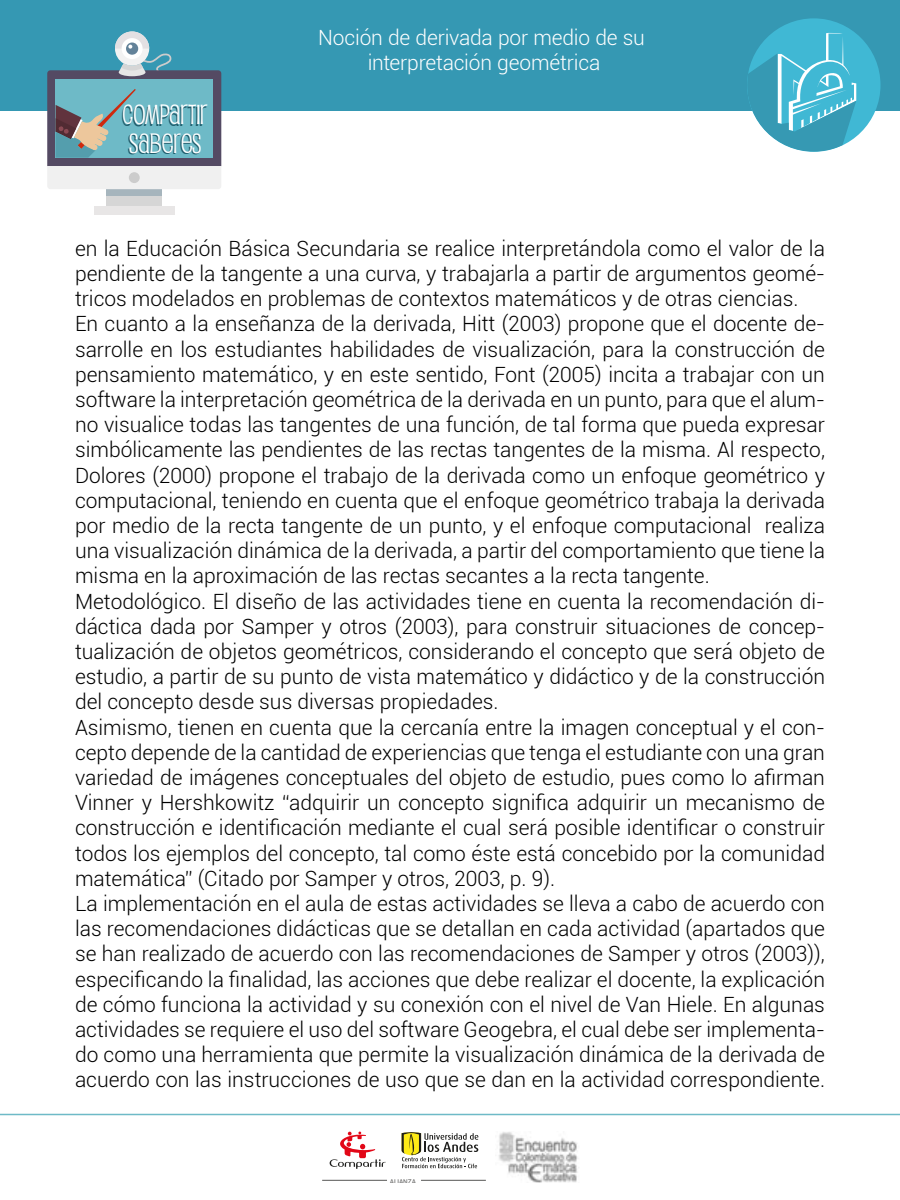
<style>
.page{position:relative;width:900px;height:1200px;background:#fff}
.page>*{position:absolute;margin:0;border:0;box-sizing:border-box;transform-origin:0 0}
.t1{font:27.3px/28.5px "Pupcat Rg";color:#fff}
.t2{font:300 21px/25.2px "Roboto";color:#000}
.t3{font:300 21px/25.2px "Roboto";letter-spacing:-.01em;color:#fff;text-align:center}
.t4{font:500 7.05px "Helvetica Neue";color:#575756}
</style>
<div class="page">
<div style="left:0;top:0;width:900px;height:111px;background:#3598b3"></div>
<div style="left:107px;top:188px;width:55px;height:20px;background:#d6d6d6"></div>
<div style="left:94px;top:206px;width:81px;height:8px;background:#e8e6e6"></div>
<div style="left:107px;top:189px;width:55px;height:6px;background:#a6b5bd"></div>
<svg style="left:47px;top:31px;width:174px;height:158px"></svg>
<div style="left:747px;top:18px;width:134px;height:134px;background:#40b8d4;border-radius:50%"></div>
<svg style="left:747px;top:33px;width:109px;height:119px"></svg>
<hr style="left:0;top:1114px;width:900px;height:1px;background:#6ebac7">
<img style="left:498px;top:1132px;width:80px;height:51px">
<hr style="left:322px;top:1180px;width:65px;height:1px;background:#575756">
<hr style="left:421px;top:1180px;width:65px;height:1px;background:#575756">
<svg style="left:330px;top:1132px;width:56px;height:37px"></svg>
<svg style="left:402px;top:1132px;width:76px;height:36px"></svg>
<h1 class="t1" style="left:123px;top:99px;width:87px">COMPARTIR<br>SABERES</h1>
<p class="t3" style="left:318px;top:24px;width:328px">Noción de derivada por medio de su interpretación geométrica</p>
<p class="t2" style="left:75px;top:235px;width:752px">en la Educación Básica Secundaria se realice interpretándola como el valor de la pendiente de la tangente a una curva, y trabajarla a partir de argumentos geomé&shy;tricos modelados en problemas de contextos matemáticos y de otras ciencias.<br>En cuanto a la enseñanza de la derivada, Hitt (2003) propone que el docente de&shy;sarrolle en los estudiantes habilidades de visualización, para la construcción de pensamiento matemático, y en este sentido, Font (2005) incita a trabajar con un software la interpretación geométrica de la derivada en un punto, para que el alum&shy;no visualice todas las tangentes de una función, de tal forma que pueda expresar simbólicamente las pendientes de las rectas tangentes de la misma. Al respecto, Dolores (2000) propone el trabajo de la derivada como un enfoque geométrico y computacional, teniendo en cuenta que el enfoque geométrico trabaja la derivada por medio de la recta tangente de un punto, y el enfoque computacional realiza una visualización dinámica de la derivada, a partir del comportamiento que tiene la misma en la aproximación de las rectas secantes a la recta tangente.<br>Metodológico. El diseño de las actividades tiene en cuenta la recomendación di&shy;dáctica dada por Samper y otros (2003), para construir situaciones de concep&shy;tualización de objetos geométricos, considerando el concepto que será objeto de estudio, a partir de su punto de vista matemático y didáctico y de la construcción del concepto desde sus diversas propiedades.<br>Asimismo, tienen en cuenta que la cercanía entre la imagen conceptual y el con&shy;cepto depende de la cantidad de experiencias que tenga el estudiante con una gran variedad de imágenes conceptuales del objeto de estudio, pues como lo afirman Vinner y Hershkowitz “adquirir un concepto significa adquirir un mecanismo de construcción e identificación mediante el cual será posible identificar o construir todos los ejemplos del concepto, tal como éste está concebido por la comunidad matemática” (Citado por Samper y otros, 2003, p. 9).<br>La implementación en el aula de estas actividades se lleva a cabo de acuerdo con las recomendaciones didácticas que se detallan en cada actividad (apartados que se han realizado de acuerdo con las recomendaciones de Samper y otros (2003)), especificando la finalidad, las acciones que debe realizar el docente, la explicación de cómo funciona la actividad y su conexión con el nivel de Van Hiele. En algunas actividades se requiere el uso del software Geogebra, el cual debe ser implementa&shy;do como una herramienta que permite la visualización dinámica de la derivada de acuerdo con las instrucciones de uso que se dan en la actividad correspondiente.</p>
<p class="t4" style="left:390px;top:1177px;width:28px">ALIANZA</p>
</div>
